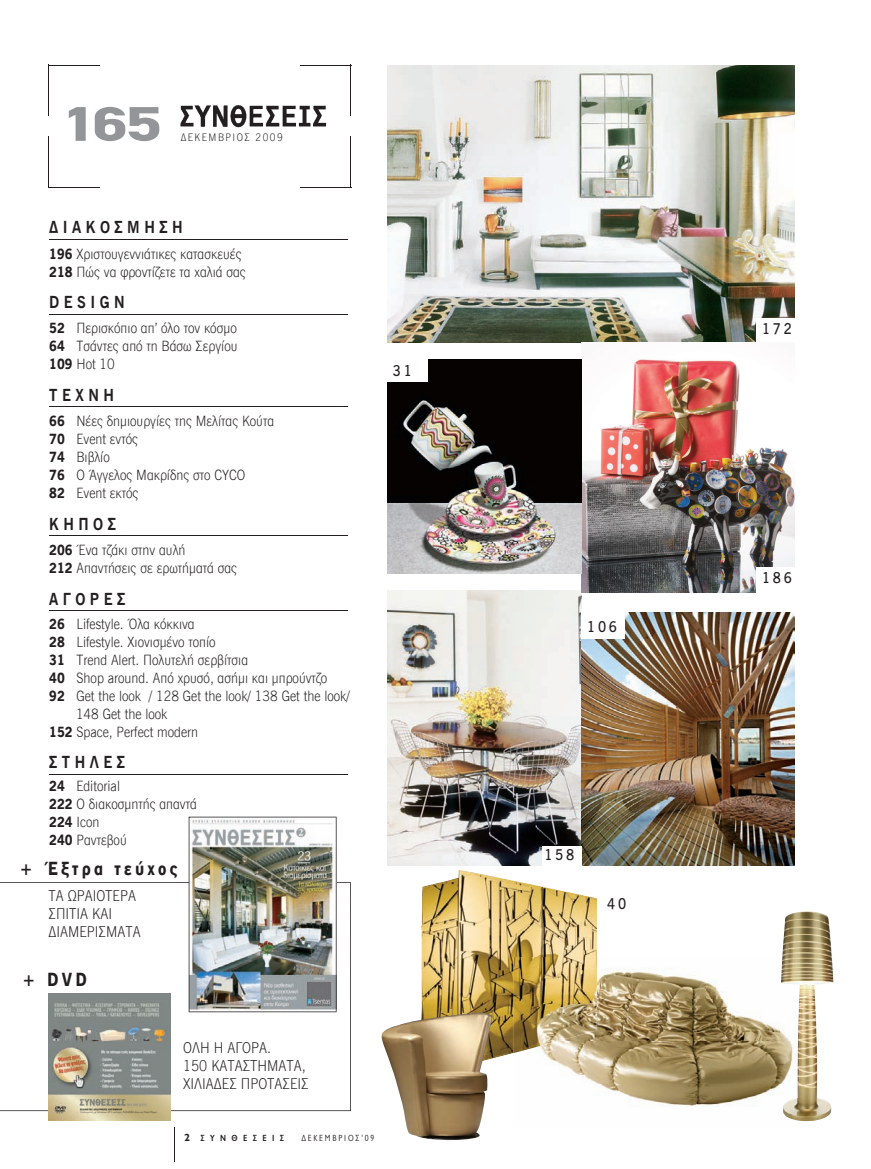
<style>
.page{position:relative;width:871px;height:1169px;background:#fff}
.page>*{position:absolute;margin:0;border:0;box-sizing:border-box;transform-origin:0 0}
.t1{font:700 47.4px "CF Din";color:#939598;scale:1.5 1}
.t2{font:700 18px "C Dsans 05";letter-spacing:.2em;color:#231f20;scale:.9 1}
.t3{font:600 16.5px "C Dsans 04";letter-spacing:.3em;color:#231f20;scale:.9 1}
.t4{font:300 15px/18px "C Dsans 01";color:#231f20;scale:.9 1}
.t5{font:500 15px "C Dsans 03";letter-spacing:.2em;color:#231f20;scale:.9 1}
.t6{font:300 14.25px/18px "C Dsans 01";color:#231f20;scale:.9 1}
.t7{font:300 10.5px "C Dsans 01";letter-spacing:.16em;color:#231f20;scale:.9 1}
.t8{font:9px "Gill Sans Hel Semi Condenced";letter-spacing:.2em;color:#231f20}
.t9{font:700 9px "Gill Sans Hel Semi Condenced";letter-spacing:.6em;color:#231f20}
.s1{font-family:"C Dsans 05";font-weight:700}
.s2{font-family:"Gill Sans Hel";font-size:10.5px}
</style>
<div class="page">
<hr style="left:174px;top:1127px;width:1px;height:34px;background:#231f20">
<img style="left:387px;top:591px;width:195px;height:274px">
<hr style="left:49px;top:239px;width:299px;height:1px;background:#231f20">
<hr style="left:49px;top:314px;width:299px;height:1px;background:#231f20">
<hr style="left:49px;top:406px;width:299px;height:1px;background:#231f20">
<hr style="left:49px;top:535px;width:299px;height:1px;background:#231f20">
<hr style="left:49px;top:610px;width:299px;height:1px;background:#231f20">
<hr style="left:49px;top:774px;width:299px;height:1px;background:#231f20">
<hr style="left:49px;top:64px;width:1px;height:52px;background:#231f20">
<hr style="left:48px;top:65px;width:52px;height:1px;background:#231f20">
<hr style="left:300px;top:65px;width:51px;height:1px;background:#231f20">
<hr style="left:350px;top:64px;width:1px;height:52px;background:#231f20">
<hr style="left:350px;top:136px;width:1px;height:52px;background:#231f20">
<hr style="left:300px;top:187px;width:51px;height:1px;background:#231f20">
<hr style="left:48px;top:187px;width:52px;height:1px;background:#231f20">
<hr style="left:49px;top:136px;width:1px;height:52px;background:#231f20">
<img style="left:180px;top:105px;width:147px;height:23px">
<img style="left:387px;top:66px;width:407px;height:276px">
<div style="left:756px;top:318px;width:44px;height:30px;background:#fff"></div>
<img style="left:582px;top:359px;width:212px;height:233px">
<img style="left:582px;top:612px;width:212px;height:253px">
<img style="left:387px;top:359px;width:195px;height:215px">
<div style="left:387px;top:358px;width:41px;height:24px;background:#fff"></div>
<div style="left:756px;top:567px;width:44px;height:30px;background:#fff"></div>
<div style="left:542px;top:846px;width:39px;height:22px;background:#fff"></div>
<div style="left:582px;top:609px;width:43px;height:30px;background:#fff"></div>
<img style="left:421px;top:870px;width:176px;height:189px">
<img style="left:381px;top:1012px;width:111px;height:128px">
<img style="left:597px;top:957px;width:126px;height:42px">
<img style="left:597px;top:999px;width:184px;height:42px">
<img style="left:514px;top:1041px;width:267px;height:66px">
<img style="left:514px;top:957px;width:83px;height:96px">
<img style="left:781px;top:911px;width:52px;height:210px">
<svg style="left:0;top:882px;width:351px;height:229px"></svg>
<img style="left:189px;top:816px;width:148px;height:196px">
<img style="left:49px;top:993px;width:121px;height:127px">
<h1 class="t1" style="left:63px;top:107px;width:67px">165</h1>
<p class="t7" style="left:181px;top:133px;width:115px">∆ΕΚΕΜΒΡΙΟΣ 2009</p>
<p class="t3" style="left:49px;top:221px;width:150px">∆ΙΑΚΟΣΜΗΣΗ</p>
<p class="t6" style="left:49px;top:246px;width:220px"><span class="s1">196</span> Χριστουγεννιάτικες κατασκευές<br><span class="s1">218</span> Πώς να φροντίζετε τα χαλιά σας</p>
<p class="t3" style="left:49px;top:295px;width:85px">DESIGN</p>
<p class="t6" style="left:49px;top:320px;width:211px;text-align:justify"><span class="s1">52</span> Περισκόπιο απ’ όλο τον κόσμο <span class="s1">64</span> Τσάντες από τη Βάσω Σεργίου <span class="s1">109</span> Hot 10</p>
<p class="t3" style="left:49px;top:388px;width:73px">TEXNH</p>
<p class="t6" style="left:49px;top:413px;width:251px"><span class="s1">66</span> Νέες δημιουργίες της Μελίτας Κούτα<br><span class="s1">70</span> Event εντός<br><span class="s1">74</span> Βιβλίο<br><span class="s1">76</span> Ο Άγγελος Μακρίδης στο CYCO<br><span class="s1">82</span> Event εκτός</p>
<p class="t3" style="left:49px;top:517px;width:76px">KHΠΟΣ</p>
<p class="t6" style="left:49px;top:542px;width:210px"><span class="s1">206</span> Ένα τζάκι στην αυλή<br><span class="s1">212</span> Απαντήσεις σε ερωτήματά σας</p>
<p class="t3" style="left:49px;top:592px;width:86px">ΑΓΟΡΕΣ</p>
<p class="t6" style="left:49px;top:616px;width:163px"><span class="s1">26</span> Lifestyle. Όλα κόκκινα</p>
<p class="t6" style="left:49px;top:634px;width:186px"><span class="s1">28</span> Lifestyle. Χιονισμένο τοπίο</p>
<p class="t6" style="left:49px;top:652px;width:222px"><span class="s1">31</span> Trend Alert. Πολυτελή σερβίτσια</p>
<p class="t6" style="left:49px;top:670px;width:310px"><span class="s1">40</span> Shop around. Από χρυσό, ασήμι και μπρούντζο</p>
<p class="t6" style="left:49px;top:688px;width:336px"><span class="s1">92</span> Get the look / 128 Get the look/ 138 Get the look/</p>
<p class="t6" style="left:76px;top:706px;width:103px">148 Get the look</p>
<p class="t6" style="left:49px;top:724px;width:167px"><span class="s1">152</span> Space, Perfect modern</p>
<p class="t3" style="left:49px;top:755px;width:86px">ΣΤΗΛΕΣ</p>
<p class="t6" style="left:49px;top:777px;width:166px"><span class="s1">24</span> Editorial<br><span class="s1">222</span> Ο διακοσμητής απαντά<br><span class="s1">224</span> Icon<br><span class="s1">240</span> Ραντεβού</p>
<p class="t2" style="left:20px;top:860px;width:177px">+ Έξτρα τεύχος</p>
<p class="t4" style="left:49px;top:888px;width:104px">ΤΑ ΩΡΑΙΟΤΕΡΑ<br>ΣΠΙΤΙΑ ΚΑΙ ∆ΙΑΜΕΡΙΣΜΑΤΑ</p>
<p class="t2" style="left:22px;top:972px;width:73px">+ DVD</p>
<p class="t5" style="left:393px;top:364px;width:23px">31</p>
<p class="t4" style="left:183px;top:1040px;width:141px">ΟΛΗ Η ΑΓΟΡΑ.<br>150 ΚΑΤΑΣΤΗΜΑΤΑ,<br>ΧΙΛΙΑ∆ΕΣ ΠΡΟΤΑΣΕΙΣ</p>
<p class="t9" style="left:184px;top:1135px;width:101px"><span class="s2">2</span> ΣΥΝΘΕΣΕΙΣ</p>
<p class="t8" style="left:301px;top:1135px;width:75px">ΔΕΚEMΒΡΙΟΣ'09</p>
<p class="t5" style="left:587px;top:620px;width:35px">106</p>
<p class="t5" style="left:544px;top:848px;width:35px">158</p>
<p class="t5" style="left:607px;top:897px;width:23px">40</p>
<p class="t5" style="left:762px;top:323px;width:35px">172</p>
<p class="t5" style="left:762px;top:572px;width:35px">186</p>
</div>
